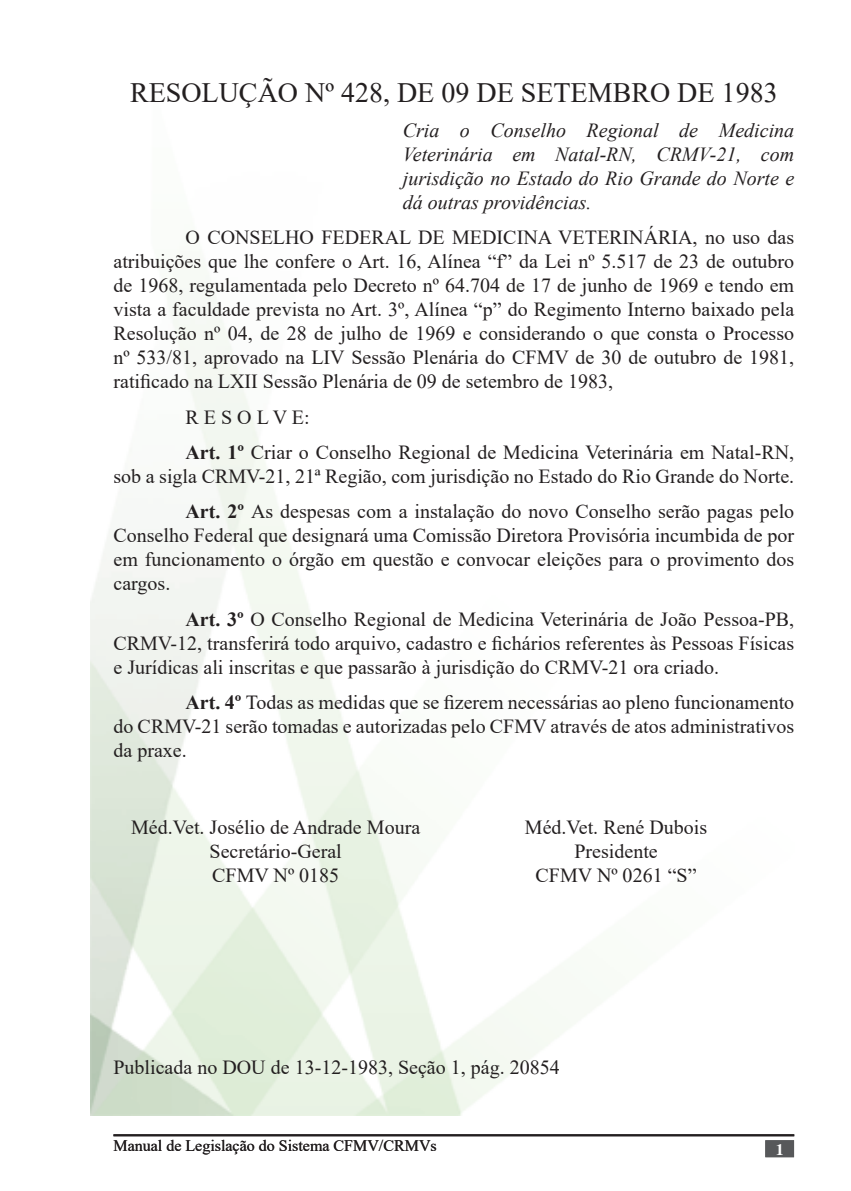
<style>
.page{position:relative;width:851px;height:1191px;background:#fff}
.page>*{position:absolute;margin:0;border:0;box-sizing:border-box;transform-origin:0 0}
.t1{font:28px "Times New Roman";color:#231f20}
.t2{font:20px/24px "Times New Roman";color:#231f20;text-align:justify}
.t3{font:italic 20px/24px "Times New Roman";color:#231f20;text-align:justify}
.t4{font:16px "Times New Roman";color:#231f20}
.Apresentação{font:700 16px "Times";color:#fff}
.s1{font-weight:700}
</style>
<div class="page">
<hr style="left:113px;top:1134px;width:681px;height:2px;background:#231f20">
<div style="left:765px;top:1140px;width:28px;height:17px;background:#57585a;border:2px solid #57585a"></div>
<p class="t1" style="left:130px;top:72px;width:649px">RESOLUÇÃO Nº 428, DE 09 DE SETEMBRO DE 1983</p>
<p class="t3" style="left:403px;top:118px;width:393px">Cria o Conselho Regional de Medicina Veterinária em Natal-RN, CRMV-21, com jurisdição no Estado do Rio Grande do Norte e dá outras providências.</p>
<p class="t2" style="left:113px;top:225px;width:682px;text-indent:72px">O CONSELHO FEDERAL DE MEDICINA VETERINÁRIA, no uso das atribuições que lhe confere o Art. 16, Alínea “f” da Lei nº 5.517 de 23 de outubro de 1968, regulamentada pelo Decreto nº 64.704 de 17 de junho de 1969 e tendo em vista a faculdade prevista no Art. 3º, Alínea “p” do Regimento Interno baixado pela Resolução nº 04, de 28 de julho de 1969 e considerando o que consta o Processo nº 533/81, aprovado na LIV Sessão Plenária do CFMV de 30 de outubro de 1981, ratificado na LXII Sessão Plenária de 09 de setembro de 1983,</p>
<p class="t2" style="left:185px;top:404px;width:126px">R E S O L V E:</p>
<p class="t2" style="left:113px;top:440px;width:682px;text-align:right"><span class="s1">Art. 1º</span> Criar o Conselho Regional de Medicina Veterinária em Natal-RN,<br>sob a sigla CRMV-21, 21ª Região, com jurisdição no Estado do Rio Grande do Norte.</p>
<p class="t2" style="left:113px;top:499px;width:682px;text-indent:72px"><span class="s1">Art. 2º</span> As despesas com a instalação do novo Conselho serão pagas pelo Conselho Federal que designará uma Comissão Diretora Provisória incumbida de por em funcionamento o órgão em questão e convocar eleições para o provimento dos cargos.</p>
<p class="t2" style="left:113px;top:606px;width:682px;text-indent:72px"><span class="s1">Art. 3º</span> O Conselho Regional de Medicina Veterinária de João Pessoa-PB, CRMV-12, transferirá todo arquivo, cadastro e fichários referentes às Pessoas Físicas e Jurídicas ali inscritas e que passarão à jurisdição do CRMV-21 ora criado.</p>
<p class="t2" style="left:113px;top:690px;width:682px;text-indent:72px"><span class="s1">Art. 4º</span> Todas as medidas que se fizerem necessárias ao pleno funcionamento do CRMV-21 serão tomadas e autorizadas pelo CFMV através de atos administrativos da praxe.</p>
<p class="t2" style="left:131px;top:814px;width:290px">Méd.Vet. Josélio de Andrade Moura</p>
<p class="t2" style="left:209px;top:838px;width:134px">Secretário-Geral</p>
<p class="t2" style="left:212px;top:862px;width:128px">CFMV Nº 0185</p>
<p class="t2" style="left:525px;top:814px;width:184px">Méd.Vet. René Dubois</p>
<p class="t2" style="left:574px;top:838px;width:85px">Presidente</p>
<p class="t2" style="left:535px;top:862px;width:162px">CFMV Nº 0261 “S”</p>
<p class="t2" style="left:113px;top:1054px;width:448px">Publicada no DOU de 13-12-1983, Seção 1, pág. 20854</p>
<p class="t4" style="left:113px;top:1134px;width:325px">Manual de Legislação do Sistema CFMV/CRMVs</p>
<p class="Apresentação" style="left:775px;top:1140px;width:9px">1</p>
</div>
